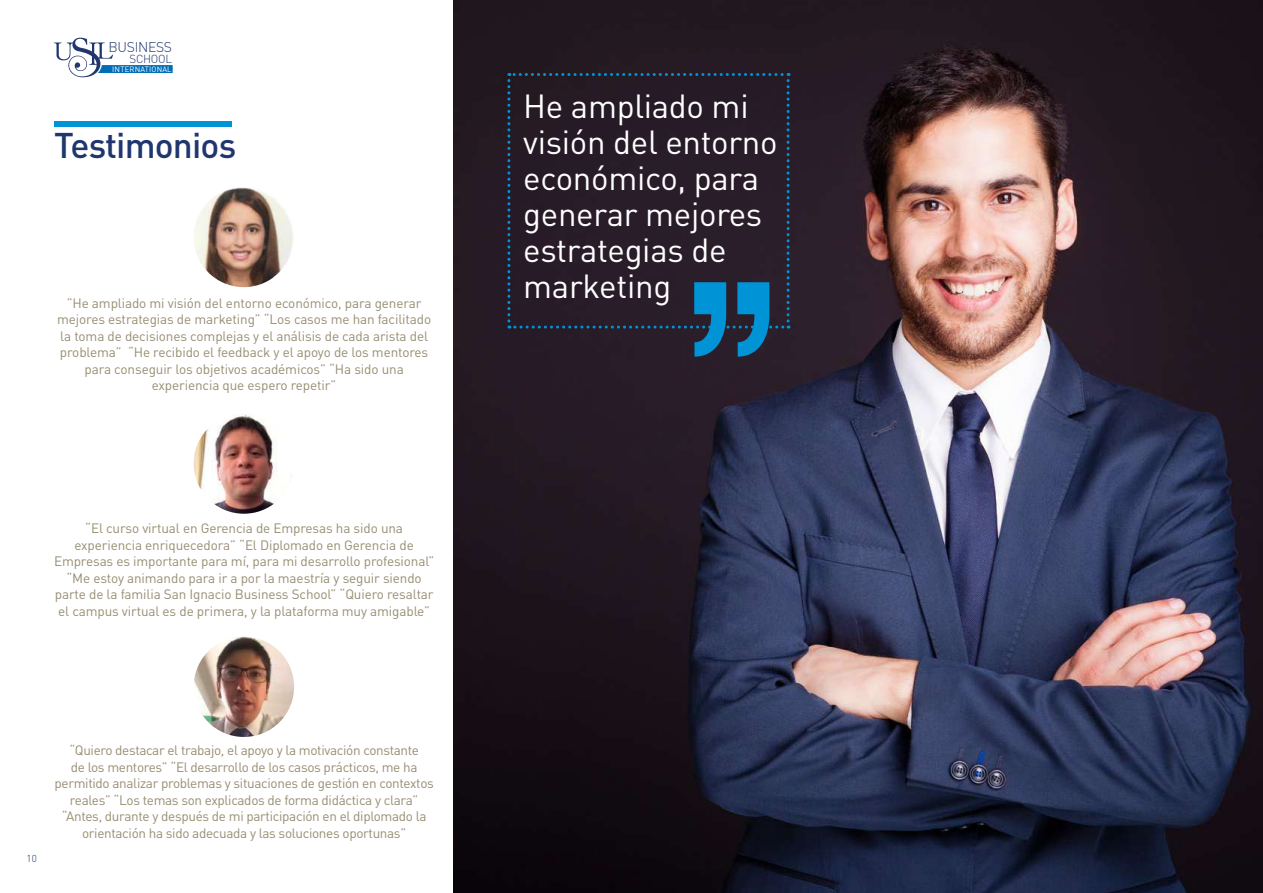
<style>
.page{position:relative;width:1263px;height:893px;background:#fff}
.page>*{position:absolute;margin:0;border:0;box-sizing:border-box;transform-origin:0 0}
.t1{font:500 35.25px "DIN Pro";letter-spacing:-.025em;color:#1f376e}
.t2{font:33px/36px "DIN Pro";letter-spacing:-.01em;color:#fff}
.t3{font:300 13.95px "DIN";letter-spacing:-.025em;color:#20366d}
.t4{font:13.5px/16.5px "DIN Pro";letter-spacing:-.01em;color:#978d72;text-align:center}
.t5{font:300 11.55px "DIN";letter-spacing:-.025em;color:#20366d}
.t6{font:300 9.9px "DIN";color:#21386c}
.t7{font:7.65px "DIN";letter-spacing:.025em;color:#fff}
</style>
<div class="page">
<svg style="left:54px;top:38px;width:119px;height:39px"></svg>
<img style="left:453px;top:0;width:810px;height:893px">
<div style="left:54px;top:121px;width:178px;height:6px;background:#0094d6"></div>
<div style="left:507px;top:73px;width:282px;height:284px;background:#271d29"></div>
<img style="left:194px;top:187px;width:99px;height:100px">
<img style="left:194px;top:414px;width:97px;height:100px">
<img style="left:194px;top:636px;width:100px;height:101px;border-radius:50px">
<p class="t3" style="left:109px;top:38px;width:65px">BUSINESS</p>
<p class="t5" style="left:129px;top:51px;width:44px">SCHOOL</p>
<p class="t7" style="left:112px;top:64px;width:61px">INTERNATIONAL</p>
<h1 class="t1" style="left:54px;top:121px;width:184px">Testimonios</h1>
<p class="t4" style="left:57px;top:294px;width:375px">”He ampliado mi visión del entorno económico, para generar mejores estrategias de marketing” “Los casos me han facilitado la toma de decisiones complejas y el análisis de cada arista del problema” “He recibido el feedback y el apoyo de los mentores para conseguir los objetivos académicos” “Ha sido una experiencia que espero repetir”</p>
<p class="t4" style="left:54px;top:520px;width:382px">“El curso virtual en Gerencia de Empresas ha sido una experiencia enriquecedora” “El Diplomado en Gerencia de Empresas es importante para mí, para mi desarrollo profesional” “Me estoy animando para ir a por la maestría y seguir siendo parte de la familia San Ignacio Business School” “Quiero resaltar el campus virtual es de primera, y la plataforma muy amigable”</p>
<p class="t6" style="left:27px;top:852px;width:12px">10</p>
<p class="t4" style="left:55px;top:742px;width:381px">“Quiero destacar el trabajo, el apoyo y la motivación constante<br>de los mentores” “El desarrollo de los casos prácticos, me ha permitido analizar problemas y situaciones de gestión en contextos reales” “Los temas son explicados de forma didáctica y clara” “Antes, durante y después de mi participación en el diplomado la orientación ha sido adecuada y las soluciones oportunas”</p>
<h2 class="t2" style="left:523px;top:87px;width:256px">He ampliado mi visión del entorno económico, para generar mejores estrategias de marketing</h2>
</div>
